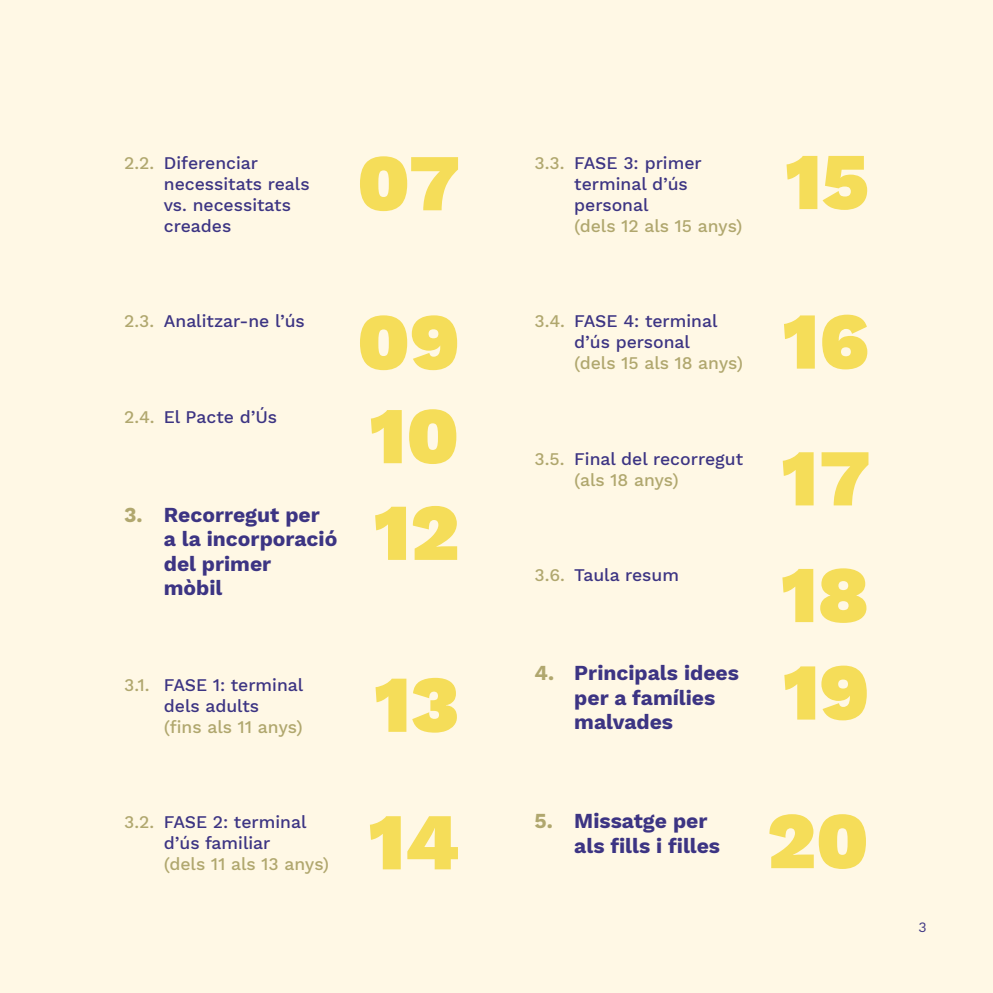
<style>
.page{position:relative;width:993px;height:993px;background:#fff}
.page>*{position:absolute;margin:0;border:0;box-sizing:border-box;transform-origin:0 0}
.t1{font:900 80.5px "Work Sans";color:#f5dd59}
.t2{font:700 21px/24.5px "Work Sans";color:#3c3483}
.t3{font:500 17.5px/21px "Work Sans";color:#3c3483}
.t4{font:500 17.5px "Work Sans";color:#b0a76e}
.t5{font:14px "Work Sans Regular 400";color:#3c3483}
.s1{color:#b0a76e}
</style>
<div class="page">
<div style="left:0;top:0;width:992px;height:992px;background:#fff8e5"></div>
<p class="t3" style="left:164px;top:153px;width:147px;text-indent:-40px"><span class="s1">2.2.</span> Diferenciar necessitats reals vs. necessitats creades</p>
<h1 class="t1" style="left:357px;top:137px;width:104px">07</h1>
<h1 class="t1" style="left:784px;top:135px;width:85px">15</h1>
<p class="t3" style="left:574px;top:153px;width:129px;text-indent:-40px"><span class="s1">3.3.</span> FASE 3: primer terminal d’ús personal</p>
<p class="t4" style="left:574px;top:215px;width:170px">(dels 12 als 15 anys)</p>
<p class="t3" style="left:124px;top:311px;width:182px"><span class="s1">2.3.</span> Analitzar-ne l’ús</p>
<p class="t3" style="left:124px;top:407px;width:154px"><span class="s1">2.4.</span> El Pacte d’Ús</p>
<p class="t2" style="left:164px;top:503px;width:175px;text-indent:-40px"><span class="s1">3.</span> Recorregut per<br>a la incorporació del primer<br>mòbil</p>
<p class="t3" style="left:124px;top:675px;width:181px;text-align:center"><span class="s1">3.1.</span> FASE 1: terminal dels adults</p>
<p class="t4" style="left:164px;top:716px;width:140px">(fins als 11 anys)</p>
<p class="t3" style="left:574px;top:311px;width:145px;text-indent:-40px"><span class="s1">3.4.</span> FASE 4: terminal d’ús personal</p>
<p class="t4" style="left:574px;top:353px;width:170px">(dels 15 als 18 anys)</p>
<h1 class="t1" style="left:357px;top:296px;width:104px">09</h1>
<h1 class="t1" style="left:782px;top:295px;width:88px">16</h1>
<h1 class="t1" style="left:369px;top:389px;width:91px">10</h1>
<p class="t3" style="left:574px;top:449px;width:170px;text-indent:-40px"><span class="s1">3.5.</span> Final del recorregut <span class="s1">(als 18 anys)</span></p>
<h1 class="t1" style="left:780px;top:431px;width:91px">17</h1>
<h1 class="t1" style="left:373px;top:486px;width:87px">12</h1>
<h1 class="t1" style="left:374px;top:658px;width:87px">13</h1>
<p class="t3" style="left:534px;top:565px;width:146px"><span class="s1">3.6.</span> Taula resum</p>
<p class="t2" style="left:574px;top:661px;width:166px;text-indent:-40px"><span class="s1">4.</span> Principals idees per a famílies malvades</p>
<h1 class="t1" style="left:780px;top:548px;width:89px">18</h1>
<h1 class="t1" style="left:782px;top:645px;width:88px">19</h1>
<p class="t3" style="left:124px;top:812px;width:184px;text-align:center"><span class="s1">3.2.</span> FASE 2: terminal d’ús familiar</p>
<p class="t4" style="left:164px;top:853px;width:167px">(dels 11 als 13 anys)</p>
<p class="t2" style="left:574px;top:809px;width:147px;text-indent:-40px"><span class="s1">5.</span> Missatge per als fills i filles</p>
<h1 class="t1" style="left:368px;top:795px;width:92px">14</h1>
<h1 class="t1" style="left:766px;top:794px;width:103px">20</h1>
<p class="t5" style="left:918px;top:915px;width:10px">3</p>
</div>
